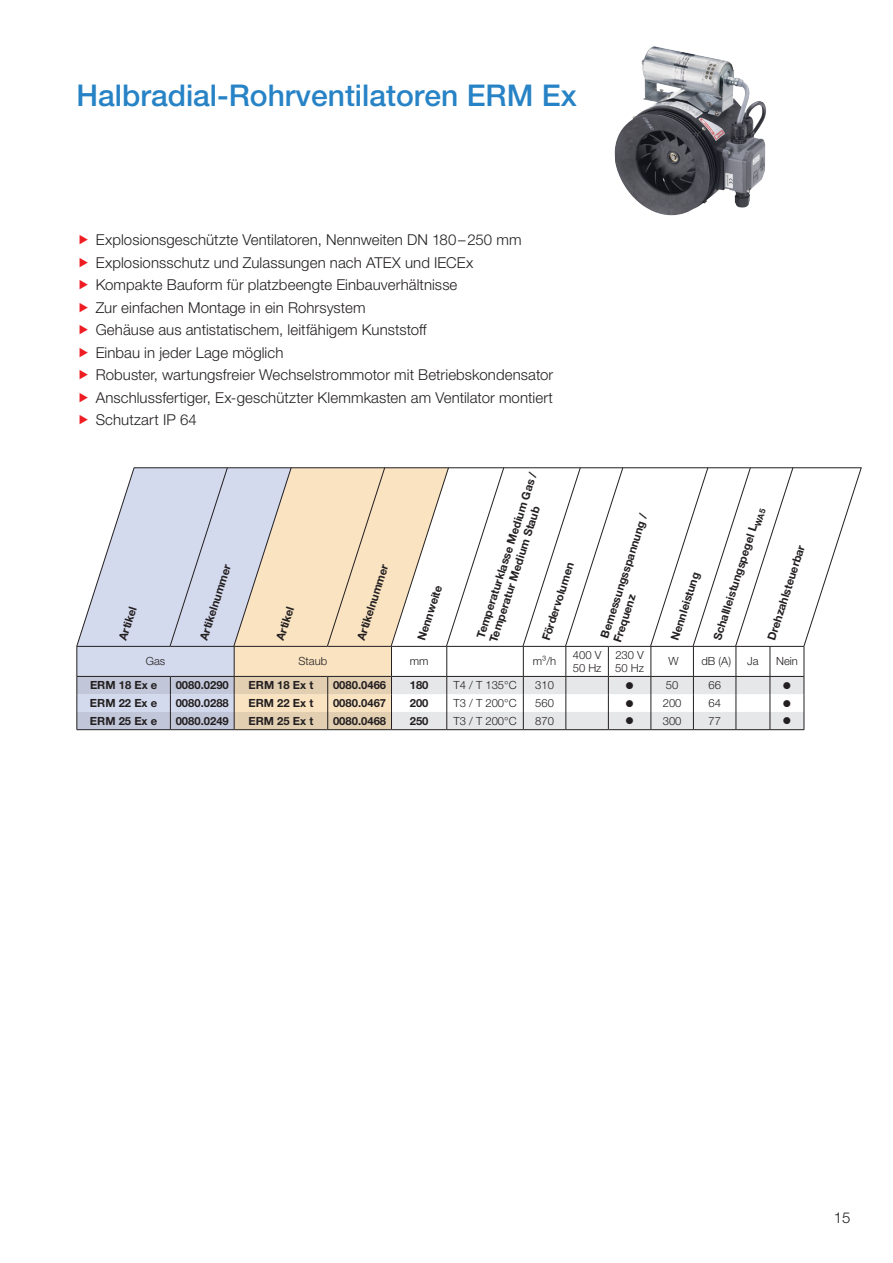
<style>
.page{position:relative;width:893px;height:1263px;background:#fff}
.page>*{position:absolute;margin:0;border:0;box-sizing:border-box;transform-origin:0 0}
.t1{font:500 30px "Helvetica Neue LT Std";color:#2783c5}
.t2{font:300 15px/22.5px "Helvetica Neue LTW1 G";letter-spacing:.005em;color:#231f20}
.t3{font:12px "Wingdings";color:#231f20}
.t4{font:700 11.25px/13.5px "Helvetica Neue LTW1 G";color:#231f20}
.t5{font:300 11.25px/13.5px "Helvetica Neue LTW1 G";color:#231f20}
</style>
<div class="page">
<svg style="left:76px;top:467px;width:786px;height:263px"></svg>
<hr style="left:77px;top:676px;width:93px;height:1px;background:#231f20">
<hr style="left:170px;top:676px;width:64px;height:1px;background:#231f20">
<hr style="left:234px;top:676px;width:94px;height:1px;background:#231f20">
<hr style="left:328px;top:676px;width:63px;height:1px;background:#231f20">
<hr style="left:391px;top:676px;width:56px;height:1px;background:#231f20">
<hr style="left:447px;top:676px;width:76px;height:1px;background:#231f20">
<hr style="left:523px;top:676px;width:43px;height:1px;background:#231f20">
<hr style="left:566px;top:676px;width:42px;height:1px;background:#231f20">
<hr style="left:608px;top:676px;width:43px;height:1px;background:#231f20">
<hr style="left:651px;top:676px;width:42px;height:1px;background:#231f20">
<hr style="left:693px;top:676px;width:43px;height:1px;background:#231f20">
<hr style="left:736px;top:676px;width:34px;height:1px;background:#231f20">
<hr style="left:770px;top:676px;width:34px;height:1px;background:#231f20">
<img style="left:614px;top:46px;width:152px;height:170px">
<h1 class="t1" style="left:77px;top:78px;width:502px">Halbradial-Rohrventilatoren ERM Ex</h1>
<p class="t2" style="left:96px;top:229px;width:459px">Explosionsgeschützte Ventilatoren, Nennweiten DN 180–250 mm Explosionsschutz und Zulassungen nach ATEX und IECEx<br>Kompakte Bauform für platzbeengte Einbauverhältnisse<br>Zur einfachen Montage in ein Rohrsystem<br>Gehäuse aus antistatischem, leitfähigem Kunststoff<br>Einbau in jeder Lage möglich<br>Robuster, wartungsfreier Wechselstrommotor mit Betriebskondensator Anschlussfertiger, Ex-geschützter Klemmkasten am Ventilator montiert Schutzart IP 64</p>
<p class="t4" style="left:116px;top:638px;width:36px;rotate:-72deg">Artikel</p>
<p class="t4" style="left:197px;top:637px;width:81px;rotate:-72deg">Artikelnummer</p>
<p class="t4" style="left:273px;top:638px;width:36px;rotate:-72deg">Artikel</p>
<p class="t4" style="left:354px;top:637px;width:81px;rotate:-72deg">Artikelnummer</p>
<p class="t4" style="left:415px;top:637px;width:59px;rotate:-72deg">Nennweite</p>
<p class="t4" style="left:473px;top:635px;width:175px;rotate:-72deg">Temperaturklasse Medium Gas /<br>Temperatur Medium Staub</p>
<p class="t4" style="left:539px;top:637px;width:82px;rotate:-72deg">Fördervolumen</p>
<p class="t4" style="left:597px;top:635px;width:131px;rotate:-72deg">Bemessungsspannung /<br>Frequenz</p>
<p class="t4" style="left:668px;top:637px;width:72px;rotate:-72deg">Nennleistung</p>
<p class="t4" style="left:710px;top:637px;width:140px;rotate:-72deg">Schallleistungspegel L<sub>WA5</sub></p>
<p class="t4" style="left:764px;top:637px;width:101px;rotate:-72deg">Drehzahlsteuerbar</p>
<p class="t5" style="left:146px;top:655px;width:21px">Gas</p>
<p class="t5" style="left:298px;top:655px;width:30px">Staub</p>
<p class="t5" style="left:410px;top:655px;width:20px">mm</p>
<p class="t5" style="left:533px;top:655px;width:25px">m³/h</p>
<p class="t5" style="left:573px;top:648px;width:30px">400 V<br>50 Hz</p>
<p class="t5" style="left:615px;top:648px;width:30px">230 V<br>50 Hz</p>
<p class="t5" style="left:669px;top:655px;width:12px">W</p>
<p class="t5" style="left:701px;top:655px;width:31px">dB (A)</p>
<p class="t5" style="left:747px;top:655px;width:13px">Ja</p>
<p class="t5" style="left:776px;top:655px;width:23px">Nein</p>
<p class="t4" style="left:90px;top:678px;width:69px">ERM 18 Ex e</p>
<p class="t4" style="left:176px;top:678px;width:55px">0080.0290</p>
<p class="t4" style="left:249px;top:678px;width:66px">ERM 18 Ex t</p>
<p class="t4" style="left:333px;top:678px;width:55px">0080.0466</p>
<p class="t4" style="left:410px;top:678px;width:20px">180</p>
<p class="t5" style="left:454px;top:678px;width:65px">T4 / T 135°C</p>
<p class="t5" style="left:535px;top:678px;width:20px">310</p>
<p class="t3" style="left:625px;top:679px;width:10px">●</p>
<p class="t5" style="left:666px;top:678px;width:14px">50</p>
<p class="t5" style="left:708px;top:678px;width:14px">66</p>
<p class="t3" style="left:782px;top:679px;width:10px">●</p>
<p class="t4" style="left:90px;top:696px;width:69px">ERM 22 Ex e</p>
<p class="t4" style="left:176px;top:696px;width:55px">0080.0288</p>
<p class="t4" style="left:249px;top:696px;width:66px">ERM 22 Ex t</p>
<p class="t4" style="left:333px;top:696px;width:55px">0080.0467</p>
<p class="t4" style="left:410px;top:696px;width:20px">200</p>
<p class="t5" style="left:453px;top:696px;width:65px">T3 / T 200°C</p>
<p class="t5" style="left:535px;top:696px;width:20px">560</p>
<p class="t5" style="left:625px;top:696px;width:58px">● 200</p>
<p class="t5" style="left:708px;top:696px;width:14px">64</p>
<p class="t3" style="left:782px;top:697px;width:10px">●</p>
<p class="t4" style="left:90px;top:714px;width:69px">ERM 25 Ex e</p>
<p class="t4" style="left:176px;top:714px;width:55px">0080.0249</p>
<p class="t4" style="left:249px;top:714px;width:66px">ERM 25 Ex t</p>
<p class="t4" style="left:333px;top:714px;width:55px">0080.0468</p>
<p class="t4" style="left:410px;top:714px;width:20px">250</p>
<p class="t5" style="left:453px;top:714px;width:65px">T3 / T 200°C</p>
<p class="t5" style="left:535px;top:714px;width:20px">870</p>
<p class="t5" style="left:625px;top:714px;width:58px">● 300</p>
<p class="t5" style="left:708px;top:714px;width:14px">77</p>
<p class="t3" style="left:782px;top:715px;width:10px">●</p>
<p class="t2" style="left:834px;top:1206px;width:18px">15</p>
</div>
